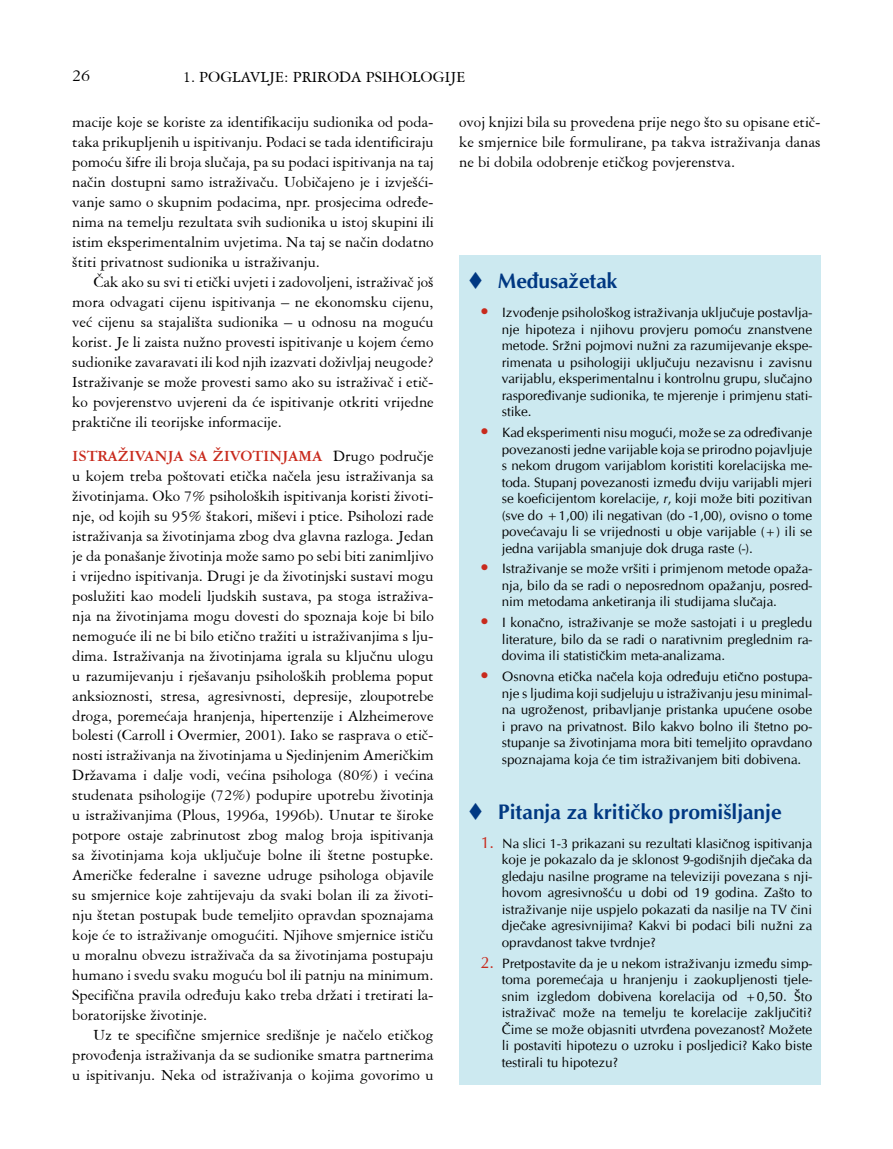
<style>
.page{position:relative;width:893px;height:1149px;background:#fff}
.page>*{position:absolute;margin:0;border:0;box-sizing:border-box;transform-origin:0 0}
.t1{font:700 21px "CG Omega";color:#003882}
.t2{font:18px "American Garamond BT";color:#000}
.t3{font:16.5px/20px "American Garamond BT";color:#000;text-align:justify}
.t4{font:italic 700 16.5px "CG Omega";color:#c82a1d}
.t5{font:16.5px "CG Omega";color:#c82a1d}
.t6{font:13.5px/16.5px "CG Omega";color:#000;text-align:justify}
.s1{font-weight:700;color:#c82a1d}
.s2{font-style:italic}
</style>
<div class="page">
<div style="left:459px;top:255px;width:362px;height:829px;background:#cce9f0"></div>
<p class="t2" style="left:72px;top:65px;width:10px">26</p>
<p class="t3" style="left:183px;top:66px;width:284px">1 . POGLAVLJE: PRIRODA PSIHOLOGIJE</p>
<p class="t3" style="left:72px;top:112px;width:363px">macije koje se koriste za identifikaciju sudionika od poda&shy;taka prikupljenih u ispitivanju. Podaci se tada identificiraju pomoću šifre ili broja slučaja, pa su podaci ispitivanja na taj način dostupni samo istraživaču. Uobičajeno je i izvješći&shy;vanje samo o skupnim podacima, npr. prosjecima određe&shy;nima na temelju rezultata svih sudionika u istoj skupini ili istim eksperimentalnim uvjetima. Na taj se način dodatno štiti privatnost sudionika u istraživanju.</p>
<p class="t3" style="left:72px;top:272px;width:363px;text-indent:21px">Čak ako su svi ti etički uvjeti i zadovoljeni, istraživač još mora odvagati cijenu ispitivanja – ne ekonomsku cijenu, već cijenu sa stajališta sudionika – u odnosu na moguću korist. Je li zaista nužno provesti ispitivanje u kojem ćemo sudionike zavaravati ili kod njih izazvati doživljaj neugode?<br>Istraživanje se može provesti samo ako su istraživač i etič&shy;ko povjerenstvo uvjereni da će ispitivanje otkriti vrijedne praktične ili teorijske informacije.</p>
<p class="t3" style="left:72px;top:445px;width:363px"><span class="s1">ISTRAŽIVANJA SA ŽIVOTINJAMA</span> Drugo područje u kojem treba poštovati etička načela jesu istraživanja sa životinjama. Oko 7% psiholoških ispitivanja koristi životi&shy;nje, od kojih su 95% štakori, miševi i ptice. Psiholozi rade istraživanja sa životinjama zbog dva glavna razloga. Jedan je da ponašanje životinja može samo po sebi biti zanimljivo i vrijedno ispitivanja. Drugi je da životinjski sustavi mogu poslužiti kao modeli ljudskih sustava, pa stoga istraživa&shy;nja na životinjama mogu dovesti do spoznaja koje bi bilo nemoguće ili ne bi bilo etično tražiti u istraživanjima s lju&shy;dima. Istraživanja na životinjama igrala su ključnu ulogu u razumijevanju i rješavanju psiholoških problema poput anksioznosti, stresa, agresivnosti, depresije, zloupotrebe droga, poremećaja hranjenja, hipertenzije i Alzheimerove bolesti (Carroll i Overmier, 2001 ). Iako se rasprava o etič&shy;nosti istraživanja na životinjama u Sjedinjenim Američkim Državama i dalje vodi, većina psihologa (80%) i većina studenata psihologije (72%) podupire upotrebu životinja u istraživanjima (Plous, 1 996a, 1 996b). Unutar te široke potpore ostaje zabrinutost zbog malog broja ispitivanja sa životinjama koja uključuje bolne ili štetne postupke.<br>Američke federalne i savezne udruge psihologa objavile su smjernice koje zahtijevaju da svaki bolan ili za životi&shy;nju štetan postupak bude temeljito opravdan spoznajama koje će to istraživanje omogućiti. Njihove smjernice ističu u moralnu obvezu istraživača da sa životinjama postupaju humano i svedu svaku moguću bol ili patnju na minimum.<br>Specifična pravila određuju kako treba držati i tretirati la&shy;boratorijske životinje.</p>
<p class="t3" style="left:72px;top:1024px;width:363px;text-indent:21px">Uz te specifične smjernice središnje je načelo etičkog provođenja istraživanja da se sudionike smatra partnerima u ispitivanju. Neka od istraživanja o kojima govorimo u</p>
<p class="t3" style="left:459px;top:112px;width:363px">ovoj knjizi bila su provedena prije nego što su opisane etič&shy;ke smjernice bile formulirane, pa takva istraživanja danas ne bi dobila odobrenje etičkog povjerenstva.</p>
<p class="t1" style="left:498px;top:267px;width:121px">Međusažetak</p>
<p class="t6" style="left:502px;top:304px;width:312px">Izvođenje psihološkog istraživanja uključuje postavlja&shy;nje hipoteza i njihovu provjeru pomoću znanstvene metode. Sržni pojmovi nužni za razumijevanje ekspe&shy;rimenata u psihologiji uključuju nezavisnu i zavisnu varijablu, eksperimentalnu i kontrolnu grupu, slučajno raspoređivanje sudionika, te mjerenje i primjenu stati&shy;stike.</p>
<p class="t6" style="left:502px;top:424px;width:312px">Kad eksperimenti nisu mogući, može se za određivanje povezanosti jedne varijable koja se prirodno pojavljuje s nekom drugom varijablom koristiti korelacijska me&shy;toda. Stupanj povezanosti između dviju varijabli mjeri se koeficijentom korelacije, <span class="s2">r</span>, koji može biti pozitivan (sve do +1,00) ili negativan (do -1,00), ovisno o tome povećavaju li se vrijednosti u obje varijable (+) ili se jedna varijabla smanjuje dok druga raste (-).</p>
<p class="t6" style="left:502px;top:560px;width:312px">Istraživanje se može vršiti i primjenom metode opaža&shy;nja, bilo da se radi o neposrednom opažanju, posred&shy;nim metodama anketiranja ili studijama slučaja.</p>
<p class="t6" style="left:502px;top:614px;width:312px">I konačno, istraživanje se može sastojati i u pregledu literature, bilo da se radi o narativnim preglednim ra&shy;dovima ili statističkim meta-analizama.</p>
<p class="t6" style="left:502px;top:668px;width:312px">Osnovna etička načela koja određuju etično postupa&shy;nje s ljudima koji sudjeluju u istraživanju jesu minimal&shy;na ugroženost, pribavljanje pristanka upućene osobe i pravo na privatnost. Bilo kakvo bolno ili štetno po&shy;stupanje sa životinjama mora biti temeljito opravdano spoznajama koja će tim istraživanjem biti dobivena.</p>
<p class="t1" style="left:498px;top:797px;width:285px">Pitanja za kritičko promišljanje</p>
<p class="t6" style="left:502px;top:835px;width:312px">Na slici 1-3 prikazani su rezultati klasičnog ispitivanja koje je pokazalo da je sklonost 9-godišnjih dječaka da gledaju nasilne programe na televiziji povezana s nji&shy;hovom agresivnošću u dobi od 19 godina. Zašto to istraživanje nije uspjelo pokazati da nasilje na TV čini dječake agresivnijima? Kakvi bi podaci bili nužni za opravdanost takve tvrdnje?</p>
<p class="t6" style="left:502px;top:954px;width:312px">Pretpostavite da je u nekom istraživanju između simp&shy;toma poremećaja u hranjenju i zaokupljenosti tjele&shy;snim izgledom dobivena korelacija od +0,50. Što istraživač može na temelju te korelacije zaključiti?<br>Čime se može objasniti utvrđena povezanost? Možete li postaviti hipotezu o uzroku i posljedici? Kako biste testirali tu hipotezu?</p>
<p class="t4" style="left:480px;top:301px;width:10px">•</p>
<p class="t4" style="left:480px;top:421px;width:10px">•</p>
<p class="t4" style="left:480px;top:557px;width:10px">•</p>
<p class="t4" style="left:480px;top:611px;width:10px">•</p>
<p class="t4" style="left:480px;top:665px;width:10px">•</p>
<p class="t5" style="left:480px;top:832px;width:15px">1.</p>
<p class="t5" style="left:480px;top:951px;width:15px">2.</p>
</div>
